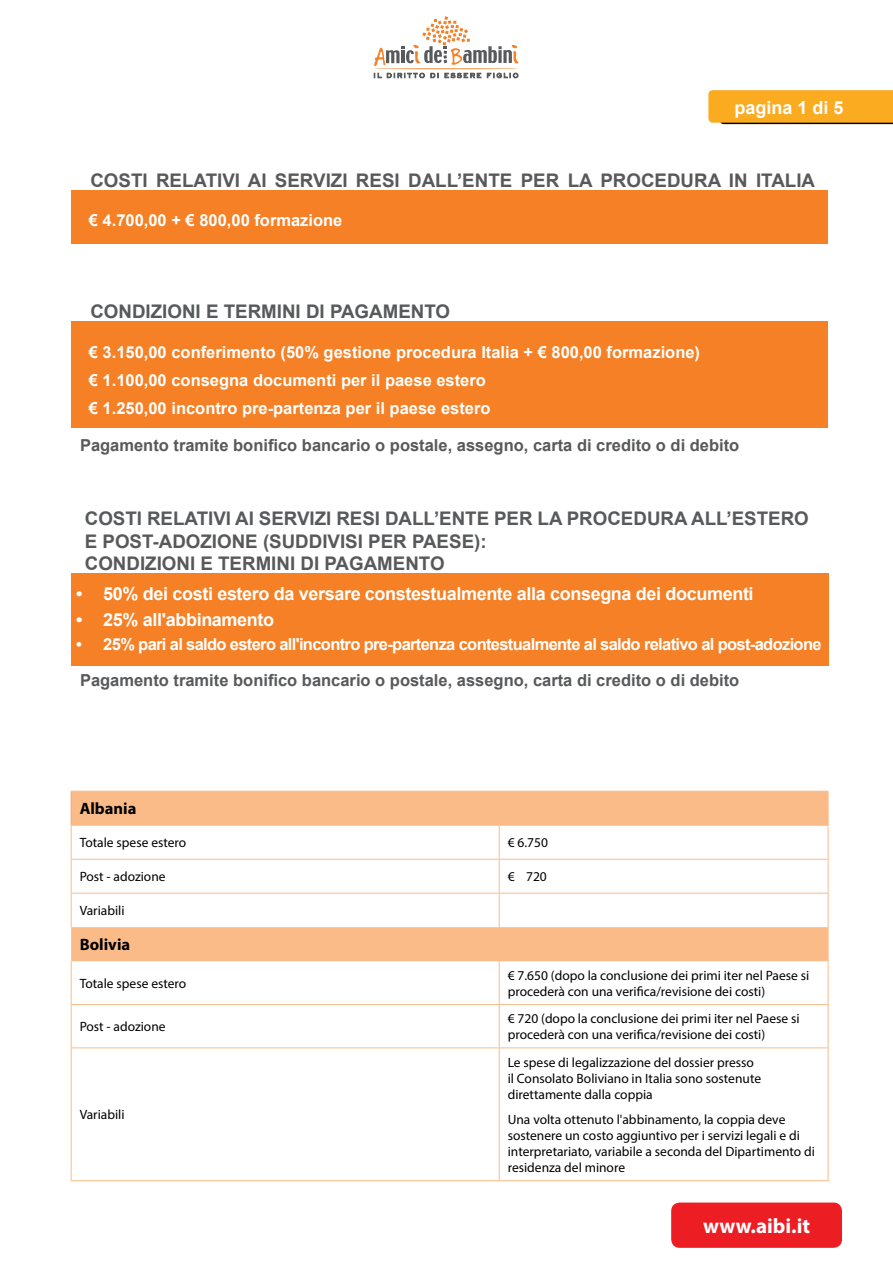
<style>
.page{position:relative;width:893px;height:1263px;background:#fff}
.page>*{position:absolute;margin:0;border:0;box-sizing:border-box;transform-origin:0 0}
.t1{font:700 21px "Myriad Pro";color:#fff}
.t2{font:700 18.75px/22.5px "Arial";color:#58595b}
.t3{font:700 18px "Arial";letter-spacing:-.02em;color:#fff}
.t4{font:700 18px "Arial";color:#fff}
.t5{font:700 16.5px/28.3px "Arial";color:#fff}
.t6{font:700 16.5px "Arial";color:#58595b}
.t7{font:700 16.5px "Arial";letter-spacing:-.04em;color:#fff}
.t8{font:700 16.5px "Myriad Pro";color:#000}
.t9{font:13.5px/16.2px "Myriad Pro";color:#000}
</style>
<div class="page">
<svg style="left:708px;top:90px;width:185px;height:34px;background:#f1a521"></svg>
<svg style="left:374px;top:16px;width:145px;height:50px"></svg>
<svg style="left:374px;top:73px;width:7px;height:5px"></svg>
<svg style="left:387px;top:73px;width:38px;height:5px"></svg>
<svg style="left:431px;top:73px;width:8px;height:5px"></svg>
<svg style="left:445px;top:73px;width:36px;height:5px"></svg>
<svg style="left:487px;top:73px;width:31px;height:5px"></svg>
<hr style="left:374px;top:68px;width:145px;height:1px;background:#f58025;border-radius:50%">
<svg style="left:71px;top:792px;width:757px;height:169px"></svg>
<hr style="left:71px;top:791px;width:1px;height:34px;background:#f9a362">
<hr style="left:71px;top:791px;width:428px;height:1px;background:#fbbb88">
<hr style="left:499px;top:791px;width:1px;height:34px;background:#fbbb88">
<hr style="left:499px;top:791px;width:329px;height:1px;background:#fbbb88">
<hr style="left:828px;top:791px;width:1px;height:34px;background:#fbbb88">
<hr style="left:71px;top:825px;width:1px;height:34px;background:#fbbb88">
<hr style="left:71px;top:825px;width:428px;height:1px;background:#fbbb88">
<hr style="left:499px;top:825px;width:1px;height:34px;background:#fbbb88">
<hr style="left:499px;top:825px;width:329px;height:1px;background:#fbbb88">
<hr style="left:828px;top:825px;width:1px;height:34px;background:#fbbb88">
<hr style="left:71px;top:860px;width:1px;height:33px;background:#fbbb88">
<hr style="left:71px;top:859px;width:428px;height:1px;background:#fbbb88">
<hr style="left:499px;top:860px;width:1px;height:33px;background:#fbbb88">
<hr style="left:499px;top:859px;width:329px;height:1px;background:#fbbb88">
<hr style="left:828px;top:860px;width:1px;height:33px;background:#fbbb88">
<hr style="left:71px;top:893px;width:1px;height:34px;background:#fbbb88">
<hr style="left:71px;top:893px;width:428px;height:1px;background:#fbbb88">
<hr style="left:499px;top:893px;width:1px;height:34px;background:#fbbb88">
<hr style="left:499px;top:893px;width:329px;height:1px;background:#fbbb88">
<hr style="left:828px;top:893px;width:1px;height:34px;background:#fbbb88">
<hr style="left:499px;top:927px;width:1px;height:34px;background:#fbbb88">
<hr style="left:828px;top:927px;width:1px;height:34px;background:#fbbb88">
<hr style="left:71px;top:961px;width:1px;height:43px;background:#fbbb88">
<hr style="left:499px;top:961px;width:1px;height:43px;background:#fbbb88">
<hr style="left:828px;top:961px;width:1px;height:43px;background:#fbbb88">
<hr style="left:71px;top:1005px;width:1px;height:42px;background:#fbbb88">
<hr style="left:71px;top:1004px;width:428px;height:1px;background:#fbbb88">
<hr style="left:499px;top:1005px;width:1px;height:42px;background:#fbbb88">
<hr style="left:499px;top:1004px;width:329px;height:1px;background:#fbbb88">
<hr style="left:828px;top:1005px;width:1px;height:42px;background:#fbbb88">
<hr style="left:71px;top:1048px;width:1px;height:132px;background:#fbbb88">
<hr style="left:71px;top:1047px;width:428px;height:1px;background:#fbbb88">
<hr style="left:499px;top:1048px;width:1px;height:132px;background:#fbbb88">
<hr style="left:499px;top:1047px;width:329px;height:1px;background:#fbbb88">
<hr style="left:828px;top:1048px;width:1px;height:132px;background:#fbbb88">
<hr style="left:71px;top:1180px;width:428px;height:1px;background:#fbbb88">
<hr style="left:499px;top:1180px;width:329px;height:1px;background:#fbbb88">
<div style="left:72px;top:190px;width:756px;height:53px;background:#f58025"></div>
<div style="left:72px;top:322px;width:756px;height:106px;background:#f58025"></div>
<div style="left:71px;top:574px;width:757px;height:92px;background:#f58025"></div>
<div style="left:671px;top:1202px;width:171px;height:46px;background:#ed1d24;border-radius:9px"></div>
<h3 class="t4" style="left:734px;top:95px;width:111px">pagina 1 di 5</h3>
<h2 class="t2" style="left:90px;top:170px;width:726px">COSTI RELATIVI AI SERVIZI RESI DALL’ENTE PER LA PROCEDURA IN ITALIA</h2>
<p class="t5" style="left:89px;top:207px;width:255px">€ 4.700,00 + € 800,00 formazione</p>
<h2 class="t2" style="left:90px;top:301px;width:361px">CONDIZIONI E TERMINI DI PAGAMENTO</h2>
<p class="t5" style="left:89px;top:338px;width:613px">€ 3.150,00 conferimento (50% gestione procedura Italia + € 800,00 formazione) € 1.100,00 consegna documenti per il paese estero<br>€ 1.250,00 incontro pre-partenza per il paese estero</p>
<p class="t6" style="left:80px;top:434px;width:661px">Pagamento tramite bonifico bancario o postale, assegno, carta di credito o di debito</p>
<h2 class="t2" style="left:85px;top:508px;width:725px">COSTI RELATIVI AI SERVIZI RESI DALL’ENTE PER LA PROCEDURA ALL’ESTERO<br>E POST-ADOZIONE (SUDDIVISI PER PAESE):<br>CONDIZIONI E TERMINI DI PAGAMENTO</h2>
<h3 class="t3" style="left:76px;top:581px;width:679px">• 50% dei costi estero da versare constestualmente alla consegna dei documenti</h3>
<h3 class="t3" style="left:76px;top:607px;width:199px">• 25% all'abbinamento</h3>
<p class="t7" style="left:76px;top:633px;width:747px">• 25% pari al saldo estero all'incontro pre-partenza contestualmente al saldo relativo al post-adozione</p>
<p class="t6" style="left:80px;top:670px;width:661px">Pagamento tramite bonifico bancario o postale, assegno, carta di credito o di debito</p>
<p class="t8" style="left:80px;top:798px;width:58px">Albania</p>
<p class="t9" style="left:80px;top:834px;width:108px">Totale spese estero</p>
<p class="t9" style="left:508px;top:834px;width:42px">€ 6.750</p>
<p class="t9" style="left:80px;top:868px;width:87px">Post - adozione</p>
<p class="t9" style="left:508px;top:868px;width:41px">€ 720</p>
<p class="t9" style="left:80px;top:902px;width:46px">Variabili</p>
<p class="t8" style="left:80px;top:934px;width:52px">Bolivia</p>
<p class="t9" style="left:80px;top:975px;width:108px">Totale spese estero</p>
<p class="t9" style="left:508px;top:967px;width:303px">€ 7.650 (dopo la conclusione dei primi iter nel Paese si procederà con una verifica/revisione dei costi)</p>
<p class="t9" style="left:80px;top:1018px;width:87px">Post - adozione</p>
<p class="t9" style="left:508px;top:1010px;width:293px">€ 720 (dopo la conclusione dei primi iter nel Paese si procederà con una verifica/revisione dei costi)</p>
<p class="t9" style="left:80px;top:1106px;width:46px">Variabili</p>
<p class="t9" style="left:508px;top:1054px;width:255px">Le spese di legalizzazione del dossier presso il Consolato Boliviano in Italia sono sostenute direttamente dalla coppia</p>
<p class="t9" style="left:508px;top:1111px;width:309px">Una volta ottenuto l'abbinamento, la coppia deve sostenere un costo aggiuntivo per i servizi legali e di interpretariato, variabile a seconda del Dipartimento di residenza del minore</p>
<h1 class="t1" style="left:703px;top:1212px;width:109px">www.aibi.it</h1>
</div>
